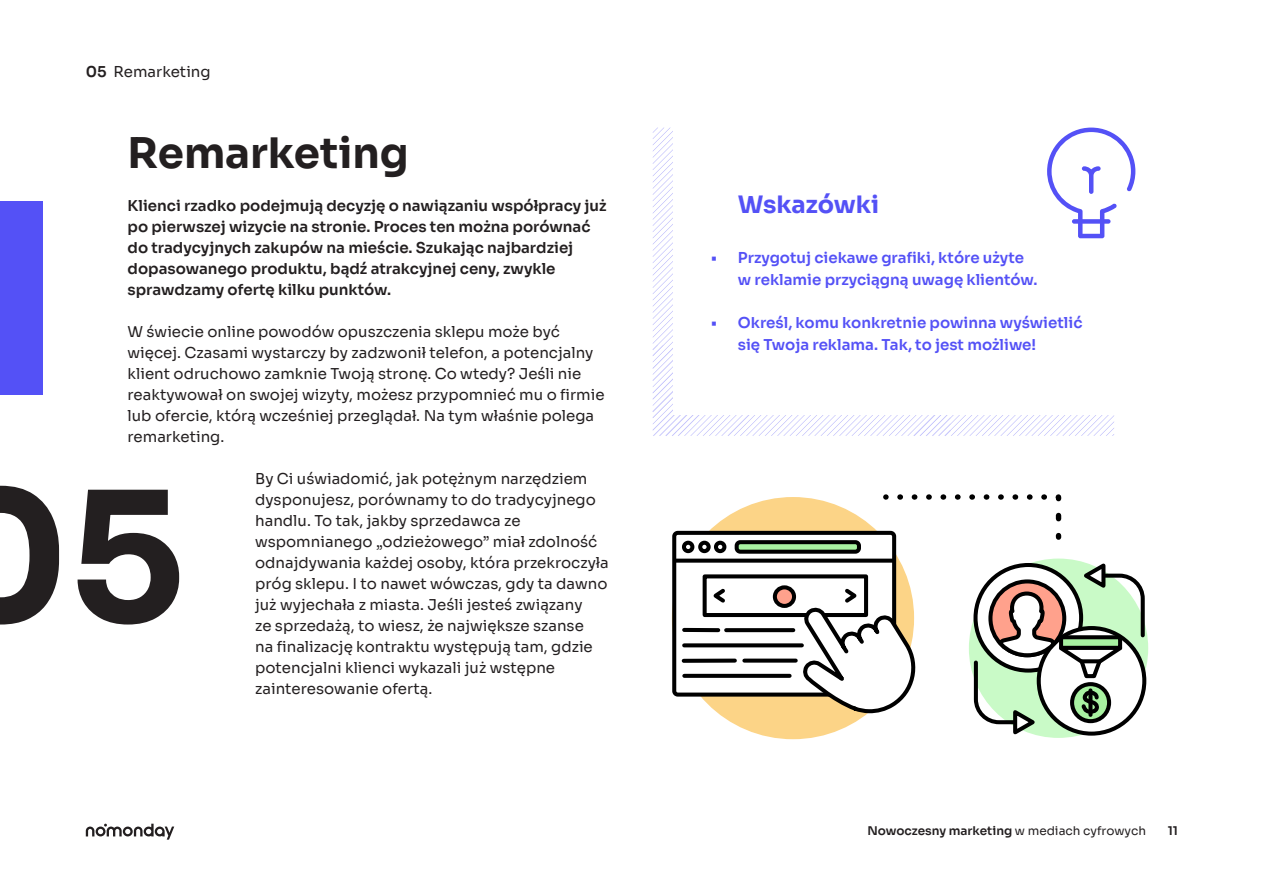
<style>
.page{position:relative;width:1263px;height:893px;background:#fff}
.page>*{position:absolute;margin:0;border:0;box-sizing:border-box;transform-origin:0 0}
.t1{font:700 180px "Sora";color:#231f20}
.t2{font:700 42px "Sora";color:#231f20}
.t3{font:700 24px "Sora";letter-spacing:-.005em;color:#5451f6}
.t4{font:15px/21px "Sora";color:#231f20}
.t5{font:600 15px/21px "Sora";color:#231f20}
.t6{font:600 15px/21.6px "Sora";color:#5451f6}
.t7{font:600 12px "Sora";color:#231f20}
.s1{font-weight:600}
.s2{font-weight:400}
</style>
<div class="page">
<div style="left:0;top:201px;width:43px;height:194px;background:#5451f6"></div>
<svg style="left:880px;top:494px;width:182px;height:49px"></svg>
<div style="left:672px;top:497px;width:242px;height:242px;background:#fcd487;border-radius:50%"></div>
<div style="left:674px;top:533px;width:220px;height:162px;background:#fff;border-radius:4px"></div>
<div style="left:672px;top:531px;width:224px;height:166px;border:4px solid #000;border-radius:4px"></div>
<svg style="left:676px;top:559px;width:218px;height:4px"></svg>
<div style="left:737px;top:542px;width:122px;height:10px;background:#a8f2a1;border-radius:4px"></div>
<div style="left:735px;top:540px;width:126px;height:14px;border:4px solid #000;border-radius:4px"></div>
<div style="left:682px;top:541px;width:12px;height:12px;border:4px solid #000;border-radius:50%"></div>
<div style="left:698px;top:541px;width:13px;height:12px;border:4px solid #000;border-radius:50%"></div>
<div style="left:714px;top:541px;width:12px;height:12px;border:4px solid #000;border-radius:50%"></div>
<hr style="left:684px;top:628px;width:34px;height:4px;background:#000">
<svg style="left:684px;top:643px;width:17px;height:4px"></svg>
<svg style="left:684px;top:659px;width:17px;height:4px"></svg>
<svg style="left:684px;top:674px;width:17px;height:4px"></svg>
<svg style="left:701px;top:572px;width:215px;height:143px"></svg>
<svg style="left:972px;top:559px;width:175px;height:179px"></svg>
<hr style="left:1088px;top:690px;width:4px;height:25px;background:#000">
<svg style="left:653px;top:128px;width:482px;height:308px"></svg>
<svg style="left:86px;top:824px;width:88px;height:16px"></svg>
<p class="t4" style="left:86px;top:60px;width:126px"><span class="s1">05</span> Remarketing</p>
<p class="t2" style="left:128px;top:119px;width:282px">Remarketing</p>
<p class="t5" style="left:128px;top:194px;width:480px">Klienci rzadko podejmują decyzję o nawiązaniu współpracy już po pierwszej wizycie na stronie. Proces ten można porównać do tradycyjnych zakupów na mieście. Szukając najbardziej dopasowanego produktu, bądź atrakcyjnej ceny, zwykle sprawdzamy ofertę kilku punktów.</p>
<p class="t4" style="left:128px;top:320px;width:479px">W świecie online powodów opuszczenia sklepu może być więcej. Czasami wystarczy by zadzwonił telefon, a potencjalny klient odruchowo zamknie Twoją stronę. Co wtedy? Jeśli nie reaktywował on swojej wizyty, możesz przypomnieć mu o firmie lub ofercie, którą wcześniej przeglądał. Na tym właśnie polega remarketing.</p>
<p class="t4" style="left:255px;top:467px;width:355px">By Ci uświadomić, jak potężnym narzędziem dysponujesz, porównamy to do tradycyjnego handlu. To tak, jakby sprzedawca ze wspomnianego „odzieżowego” miał zdolność odnajdywania każdej osoby, która przekroczyła próg sklepu. I to nawet wówczas, gdy ta dawno już wyjechała z miasta. Jeśli jesteś związany<br>ze sprzedażą, to wiesz, że największe szanse<br>na finalizację kontraktu występują tam, gdzie potencjalni klienci wykazali już wstępne zainteresowanie ofertą.</p>
<p class="t1" style="left:-68px;top:409px;width:255px">05</p>
<p class="t3" style="left:738px;top:185px;width:143px">Wskazówki</p>
<p class="t6" style="left:738px;top:246px;width:301px;text-indent:-27px">• Przygotuj ciekawe grafiki, które użyte w reklamie przyciągną uwagę klientów.</p>
<p class="t6" style="left:738px;top:311px;width:346px;text-indent:-27px">• Określ, komu konkretnie powinna wyświetlić się Twoja reklama. Tak, to jest możliwe!</p>
<p class="t7" style="left:867px;top:821px;width:280px">Nowoczesny marketing <span class="s2">w mediach cyfrowych</span></p>
<p class="t7" style="left:1168px;top:821px;width:12px">11</p>
</div>
